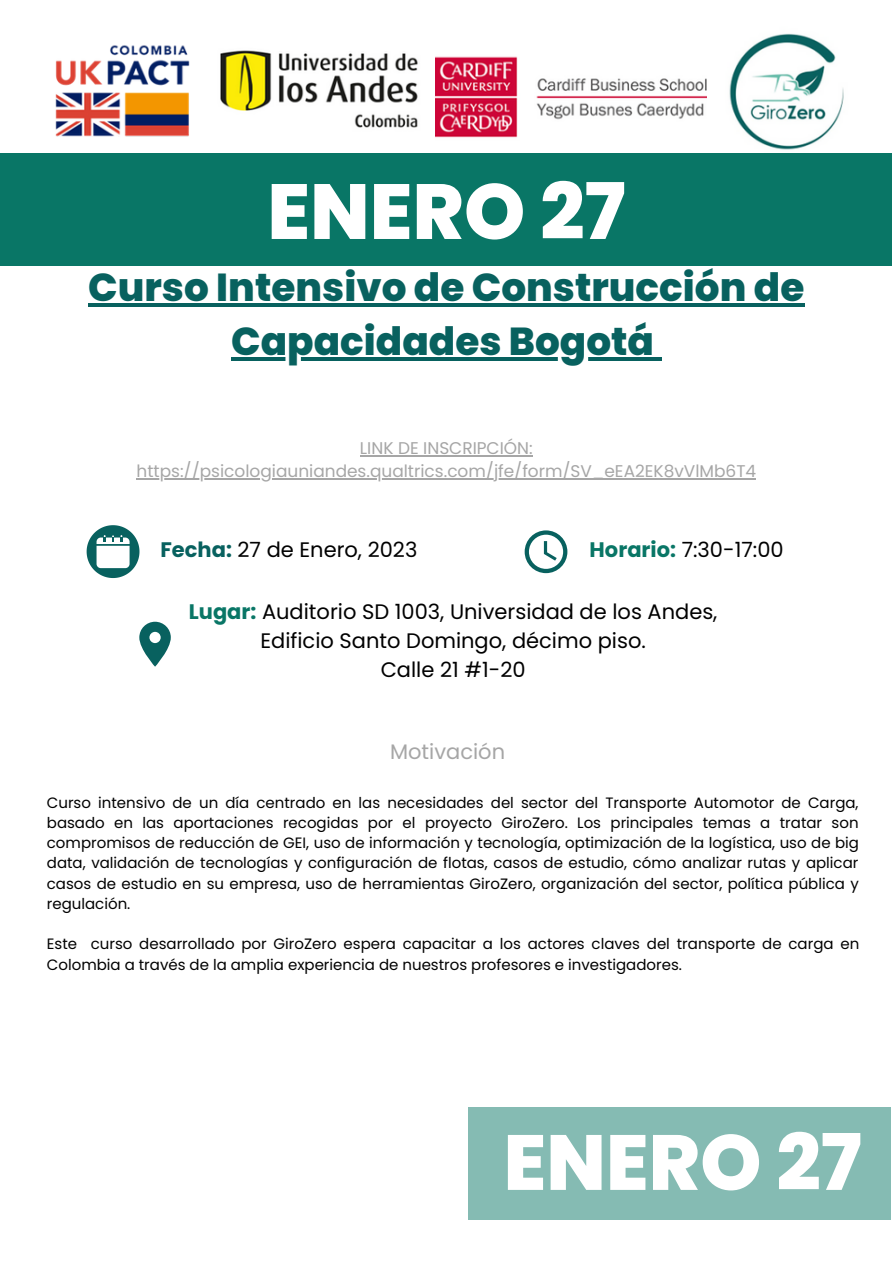
<style>
.page{position:relative;width:893px;height:1264px;background:#fff}
.page>*{position:absolute;margin:0;border:0;box-sizing:border-box;transform-origin:0 0}
.t1{font:800 78px "Poppins";color:#fff}
.t2{font:800 39px/54px "Poppins";color:#08615f;text-align:center}
.t3{font:21px/29.2px "Poppins";color:#000;text-align:center}
.t4{font:21px "Poppins";color:#a6a6a6}
.t5{font:16.95px/23px "Poppins";color:#a6a6a6;text-align:center}
.t6{font:15px/20.2px "Poppins";color:#000;text-align:justify}
.s1{font-weight:700;color:#08615f}
.s2{font-weight:700;color:#097666}
</style>
<div class="page">
<svg style="left:524px;top:530px;width:43px;height:43px"></svg>
<svg style="left:87px;top:525px;width:52px;height:53px"></svg>
<svg style="left:139px;top:621px;width:32px;height:45px"></svg>
<hr style="left:88px;top:303px;width:716px;height:3px;background:#08615f">
<hr style="left:231px;top:357px;width:423px;height:3px;background:#08615f">
<svg style="left:654px;top:357px;width:7px;height:3px"></svg>
<hr style="left:360px;top:455px;width:172px;height:1px;background:#a6a6a6">
<hr style="left:136px;top:478px;width:620px;height:1px;background:#a6a6a6">
<img style="left:55px;top:45px;width:135px;height:92px">
<img style="left:220px;top:50px;width:198px;height:78px">
<img style="left:435px;top:56px;width:271px;height:82px">
<img style="left:729px;top:33px;width:115px;height:117px">
<div style="left:0;top:153px;width:892px;height:112px;background:#097666"></div>
<div style="left:468px;top:1107px;width:423px;height:112px;background:#85bbb3"></div>
<h1 class="t1" style="left:267px;top:157px;width:359px">ENERO 27</h1>
<h2 class="t2" style="left:88px;top:260px;width:717px">Curso Intensivo de Construcción de<br>Capacidades Bogotá</h2>
<p class="t5" style="left:136px;top:436px;width:621px">LINK DE INSCRIPCIÓN: https://psicologiauniandes.qualtrics.com/jfe/form/SV_eEA2EK8vVlMb6T4</p>
<h3 class="t3" style="left:160px;top:535px;width:258px"><span class="s1">Fecha:</span> 27 de Enero, 2023</h3>
<h3 class="t3" style="left:589px;top:535px;width:195px"><span class="s2">Horario:</span> 7:30-17:00</h3>
<h3 class="t3" style="left:189px;top:597px;width:530px"><span class="s2">Lugar:</span> Auditorio SD 1003, Universidad de los Andes,<br>Edificio Santo Domingo, décimo piso.<br>Calle 21 #1-20</h3>
<h3 class="t4" style="left:390px;top:736px;width:116px">Motivación</h3>
<p class="t6" style="left:47px;top:792px;width:813px">Curso intensivo de un día centrado en las necesidades del sector del Transporte Automotor de Carga, basado en las aportaciones recogidas por el proyecto GiroZero. Los principales temas a tratar son compromisos de reducción de GEI, uso de información y tecnología, optimización de la logística, uso de big data, validación de tecnologías y configuración de flotas, casos de estudio, cómo analizar rutas y aplicar casos de estudio en su empresa, uso de herramientas GiroZero, organización del sector, política pública y regulación.</p>
<p class="t6" style="left:47px;top:934px;width:813px">Este curso desarrollado por GiroZero espera capacitar a los actores claves del transporte de carga en<br>Colombia a través de la amplia experiencia de nuestros profesores e investigadores.</p>
<h1 class="t1" style="left:503px;top:1107px;width:359px">ENERO 27</h1>
</div>
